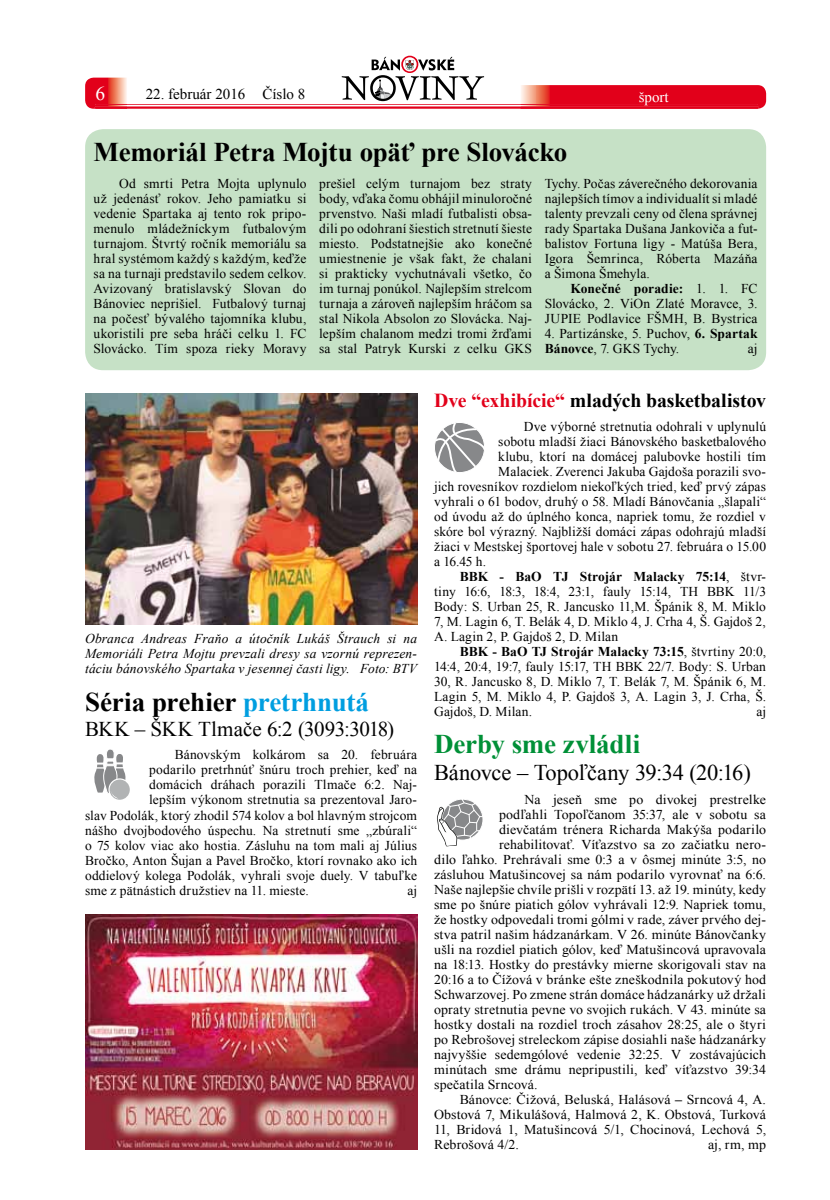
<style>
.page{position:relative;width:830px;height:1200px;background:#fff}
.page>*{position:absolute;margin:0;border:0;box-sizing:border-box;transform-origin:0 0}
.t1{font:700 27px "Times New Roman";letter-spacing:-.01em;color:#000}
.t2{font:700 27px "Times New Roman";letter-spacing:-.01em;color:#009037}
.t3{font:22.5px "Times New Roman";letter-spacing:-.01em;color:#000}
.t4{font:21px "Times New Roman";letter-spacing:-.005em;color:#000}
.t5{font:700 19.8px "Times New Roman";letter-spacing:-.005em;color:#000}
.t6{font:19.5px "Times New Roman";color:#fff}
.t7{font:15px "Times New Roman";color:#000}
.t8{font:15px "Times New Roman";color:#fff}
.t9{font:13.5px/15px "Times New Roman";letter-spacing:.01em;color:#000;text-align:justify}
.t10{font:italic 13.5px/15px "Times New Roman";letter-spacing:.01em;color:#000;text-align:justify}
.t11{font:700 13.5px "Times New Roman";letter-spacing:.005em;color:#000}
.s1{font-weight:700}
.s2{color:#009ee0}
.s3{color:#e2001a}
.s4{font-weight:400}
</style>
<div class="page">
<hr style="left:95px;top:104px;width:662px;height:1px;background:#e2001a">
<hr style="left:95px;top:106px;width:663px;height:3px;background:#e2001a">
<svg style="left:341px;top:56px;width:143px;height:45px"></svg>
<svg style="left:520px;top:85px;width:245px;height:24px;background:#e31328"></svg>
<svg style="left:85px;top:78px;width:42px;height:31px"></svg>
<div style="left:85px;top:129px;width:680px;height:241px;background:#c6e1c6;border-radius:18px"></div>
<svg style="left:435px;top:423px;width:49px;height:49px"></svg>
<svg style="left:108px;top:778px;width:23px;height:22px"></svg>
<svg style="left:109px;top:779px;width:21px;height:20px"></svg>
<svg style="left:94px;top:749px;width:34px;height:49px"></svg>
<div style="left:441px;top:798px;width:42px;height:42px;border:1px solid #fff;border-radius:50%"></div>
<svg style="left:437px;top:798px;width:45px;height:48px"></svg>
<img style="left:85px;top:393px;width:332px;height:231px">
<img style="left:85px;top:914px;width:332px;height:234px">
<h3 class="t6" style="left:95px;top:80px;width:11px">6</h3>
<p class="t7" style="left:146px;top:84px;width:161px">22. február 2016 Číslo 8</p>
<p class="t8" style="left:638px;top:87px;width:32px">šport</p>
<h1 class="t1" style="left:94px;top:133px;width:475px">Memoriál Petra Mojtu opäť pre Slovácko</h1>
<p class="t9" style="left:94px;top:176px;width:214px;text-indent:26px">Od smrti Petra Mojta uplynulo už jedenásť rokov. Jeho pamiatku si vedenie Spartaka aj tento rok pripo&shy;menulo mládežníckym futbalovým turnajom. Štvrtý ročník memoriálu sa hral systémom každý s každým, keďže sa na turnaji predstavilo sedem celkov.<br>Avizovaný bratislavský Slovan do Bánoviec neprišiel. Futbalový turnaj na počesť bývalého tajomníka klubu, ukoristili pre seba hráči celku 1. FC Slovácko. Tím spoza rieky Moravy</p>
<p class="t9" style="left:319px;top:176px;width:214px">prešiel celým turnajom bez straty body, vďaka čomu obhájil minuloročné prvenstvo. Naši mladí futbalisti obsa&shy;dili po odohraní šiestich stretnutí šieste miesto. Podstatnejšie ako konečné umiestnenie je však fakt, že chalani si prakticky vychutnávali všetko, čo im turnaj ponúkol. Najlepším strelcom turnaja a zároveň najlepším hráčom sa stal Nikola Absolon zo Slovácka. Naj&shy;lepším chalanom medzi tromi žrďami sa stal Patryk Kurski z celku GKS</p>
<p class="t9" style="left:544px;top:176px;width:214px">Tychy. Počas záverečného dekorovania najlepších tímov a individualít si mladé talenty prevzali ceny od člena správnej rady Spartaka Dušana Jankoviča a fut&shy;balistov Fortuna ligy - Matúša Bera, Igora Šemrinca, Róberta Mazáňa a Šimona Šmehyla.</p>
<p class="t9" style="left:544px;top:281px;width:214px;text-indent:26px"><span class="s1">Konečné poradie:</span> 1. 1. FC Slovácko, 2. ViOn Zlaté Moravce, 3.<br>JUPIE Podlavice FŠMH, B. Bystrica</p>
<p class="t9" style="left:544px;top:326px;width:214px">4. Partizánske, 5. Puchov, <span class="s1">6. Spartak<br>Bánovce</span>, 7. GKS Tychy.</p>
<p class="t9" style="left:747px;top:341px;width:11px">aj</p>
<p class="t10" style="left:85px;top:631px;width:333px">Obranca Andreas Fraňo a útočník Lukáš Štrauch si na Memoriáli Petra Mojtu prevzali dresy sa vzornú reprezen&shy;táciu bánovského Spartaka v jesennej časti ligy. Foto: BTV</p>
<h1 class="t1" style="left:85px;top:682px;width:285px">Séria prehier <span class="s2">pretrhnutá</span></h1>
<h3 class="t4" style="left:85px;top:714px;width:310px">BKK – ŠKK Tlmače 6:2 (3093:3018)</h3>
<p class="t9" style="left:175px;top:747px;width:244px">Bánovským kolkárom sa 20. februára</p>
<p class="t9" style="left:149px;top:762px;width:269px">podarilo pretrhnúť šnúru troch prehier, keď na</p>
<p class="t9" style="left:149px;top:777px;width:269px">domácich dráhach porazili Tlmače 6:2. Naj-</p>
<p class="t9" style="left:149px;top:792px;width:269px">lepším výkonom stretnutia sa prezentoval Jaro-</p>
<p class="t9" style="left:85px;top:807px;width:333px">slav Podolák, ktorý zhodil 574 kolov a bol hlavným strojcom</p>
<p class="t9" style="left:85px;top:822px;width:333px">nášho dvojbodového úspechu. Na stretnutí sme „zbúrali“</p>
<p class="t9" style="left:85px;top:837px;width:333px">o 75 kolov viac ako hostia. Zásluhu na tom mali aj Július</p>
<p class="t9" style="left:85px;top:852px;width:333px">Bročko, Anton Šujan a Pavel Bročko, ktorí rovnako ako ich</p>
<p class="t9" style="left:85px;top:867px;width:333px">oddielový kolega Podolák, vyhrali svoje duely. V tabuľke</p>
<p class="t9" style="left:85px;top:882px;width:225px">sme z pätnástich družstiev na 11. mieste.</p>
<p class="t9" style="left:407px;top:882px;width:11px">aj</p>
<h3 class="t5" style="left:434px;top:386px;width:333px"><span class="s3">Dve “exhibície“</span> mladých basketbalistov</h3>
<p class="t9" style="left:523px;top:418px;width:244px">Dve výborné stretnutia odohrali v uplynulú</p>
<p class="t9" style="left:498px;top:433px;width:269px">sobotu mladší žiaci Bánovského basketbalového</p>
<p class="t9" style="left:498px;top:448px;width:269px">klubu, ktorí na domácej palubovke hostili tím</p>
<p class="t9" style="left:498px;top:463px;width:269px">Malaciek. Zverenci Jakuba Gajdoša porazili svo-</p>
<p class="t9" style="left:434px;top:478px;width:333px">jich rovesníkov rozdielom niekoľkých tried, keď prvý zápas</p>
<p class="t9" style="left:434px;top:493px;width:333px">vyhrali o 61 bodov, druhý o 58. Mladí Bánovčania „šlapali“</p>
<p class="t9" style="left:434px;top:508px;width:333px">od úvodu až do úplného konca, napriek tomu, že rozdiel v</p>
<p class="t9" style="left:434px;top:523px;width:333px">skóre bol výrazný. Najbližší domáci zápas odohrajú mladší</p>
<p class="t9" style="left:434px;top:538px;width:333px">žiaci v Mestskej športovej hale v sobotu 27. februára o 15.00</p>
<p class="t9" style="left:434px;top:553px;width:54px">a 16.45 h.</p>
<p class="t11" style="left:459px;top:566px;width:308px">BBK - BaO TJ Strojár Malacky 75:14<span class="s4">, štvr-</span></p>
<p class="t9" style="left:434px;top:583px;width:333px">tiny 16:6, 18:3, 18:4, 23:1, fauly 15:14, TH BBK 11/3</p>
<p class="t9" style="left:434px;top:598px;width:333px">Body: S. Urban 25, R. Jancusko 11,M. Špánik 8, M. Miklo</p>
<p class="t9" style="left:434px;top:613px;width:333px">7, M. Lagin 6, T. Belák 4, D. Miklo 4, J. Crha 4, Š. Gajdoš 2,</p>
<p class="t9" style="left:434px;top:628px;width:185px">A. Lagin 2, P. Gajdoš 2, D. Milan</p>
<p class="t11" style="left:459px;top:641px;width:308px">BBK - BaO TJ Strojár Malacky 73:15<span class="s4">, štvrtiny 20:0,</span></p>
<p class="t9" style="left:434px;top:658px;width:333px">14:4, 20:4, 19:7, fauly 15:17, TH BBK 22/7. Body: S. Urban</p>
<p class="t9" style="left:434px;top:673px;width:333px">30, R. Jancusko 8, D. Miklo 7, T. Belák 7, M. Špánik 6, M.</p>
<p class="t9" style="left:434px;top:688px;width:333px">Lagin 5, M. Miklo 4, P. Gajdoš 3, A. Lagin 3, J. Crha, Š.</p>
<p class="t9" style="left:434px;top:703px;width:99px">Gajdoš, D. Milan.</p>
<p class="t9" style="left:756px;top:703px;width:11px">aj</p>
<h1 class="t2" style="left:434px;top:725px;width:208px">Derby sme zvládli</h1>
<h2 class="t3" style="left:434px;top:757px;width:318px">Bánovce – Topoľčany 39:34 (20:16)</h2>
<p class="t9" style="left:524px;top:791px;width:243px">Na jeseň sme po divokej prestrelke</p>
<p class="t9" style="left:499px;top:806px;width:268px">podľahli Topoľčanom 35:37, ale v sobotu sa</p>
<p class="t9" style="left:499px;top:821px;width:268px">dievčatám trénera Richarda Makýša podarilo</p>
<p class="t9" style="left:499px;top:836px;width:268px">rehabilitovať. Víťazstvo sa zo začiatku nero-</p>
<p class="t9" style="left:434px;top:851px;width:333px">dilo ľahko. Prehrávali sme 0:3 a v ôsmej minúte 3:5, no</p>
<p class="t9" style="left:434px;top:866px;width:333px">zásluhou Matušincovej sa nám podarilo vyrovnať na 6:6.</p>
<p class="t9" style="left:434px;top:881px;width:333px">Naše najlepšie chvíle prišli v rozpätí 13. až 19. minúty, kedy</p>
<p class="t9" style="left:434px;top:896px;width:333px">sme po šnúre piatich gólov vyhrávali 12:9. Napriek tomu,</p>
<p class="t9" style="left:434px;top:911px;width:333px">že hostky odpovedali tromi gólmi v rade, záver prvého dej-</p>
<p class="t9" style="left:434px;top:926px;width:333px">stva patril našim hádzanárkam. V 26. minúte Bánovčanky</p>
<p class="t9" style="left:434px;top:941px;width:333px">ušli na rozdiel piatich gólov, keď Matušincová upravovala</p>
<p class="t9" style="left:434px;top:956px;width:333px">na 18:13. Hostky do prestávky mierne skorigovali stav na</p>
<p class="t9" style="left:434px;top:971px;width:333px">20:16 a to Čížová v bránke ešte zneškodnila pokutový hod</p>
<p class="t9" style="left:434px;top:986px;width:333px">Schwarzovej. Po zmene strán domáce hádzanárky už držali</p>
<p class="t9" style="left:434px;top:1001px;width:333px">opraty stretnutia pevne vo svojich rukách. V 43. minúte sa</p>
<p class="t9" style="left:434px;top:1016px;width:333px">hostky dostali na rozdiel troch zásahov 28:25, ale o štyri</p>
<p class="t9" style="left:434px;top:1031px;width:333px">po Rebrošovej streleckom zápise dosiahli naše hádzanárky</p>
<p class="t9" style="left:434px;top:1046px;width:333px">najvyššie sedemgólové vedenie 32:25. V zostávajúcich</p>
<p class="t9" style="left:434px;top:1061px;width:333px">minútach sme drámu nepripustili, keď víťazstvo 39:34</p>
<p class="t9" style="left:434px;top:1076px;width:105px">spečatila Srncová.</p>
<p class="t9" style="left:459px;top:1091px;width:308px">Bánovce: Čižová, Beluská, Halásová <span class="s1">–</span> Srncová 4, A.</p>
<p class="t9" style="left:434px;top:1106px;width:333px">Obstová 7, Mikulášová, Halmová 2, K. Obstová, Turková</p>
<p class="t9" style="left:434px;top:1121px;width:333px">11, Bridová 1, Matušincová 5/1, Chocinová, Lechová 5,</p>
<p class="t9" style="left:434px;top:1136px;width:86px">Rebrošová 4/2.</p>
<p class="t9" style="left:707px;top:1136px;width:59px">aj, rm, mp</p>
</div>
